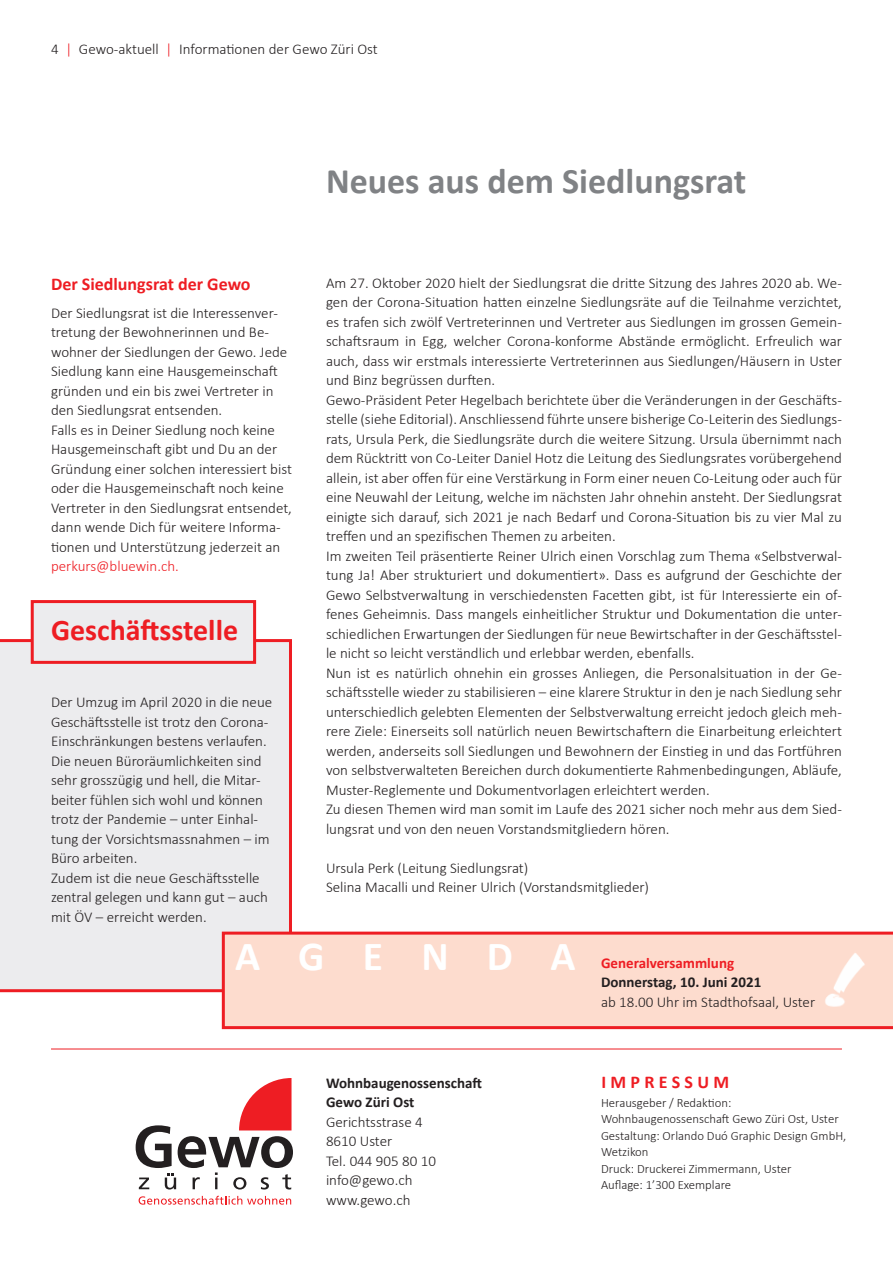
<style>
.page{position:relative;width:893px;height:1263px;background:#fff}
.page>*{position:absolute;margin:0;border:0;box-sizing:border-box;transform-origin:0 0}
.t1{font:700 41.4px "Calibri";letter-spacing:.92em;color:#fff}
.t2{font:700 36px "Calibri";color:#808285}
.t3{font:700 30px "Calibri";color:#ee1d23}
.t4{font:700 18px "Calibri";color:#ee1d23}
.t5{font:700 18px "Calibri";letter-spacing:.24em;color:#ee1d23}
.t6{font:300 15px/19.5px "Calibri";color:#231f20}
.t7{font:700 15px/19.5px "Calibri";color:#231f20}
.t8{font:300 15px "Calibri";color:#ee1d23}
.t9{font:700 15px "Calibri";color:#ee1d23}
.t10{font:300 12.75px/16.5px "Calibri";color:#231f20}
.s1{color:#ee1d23}
</style>
<div class="page">
<div style="left:0;top:639px;width:292px;height:353px;background:#ececee"></div>
<svg style="left:222px;top:931px;width:671px;height:98px;background:#fbcfc2"></svg>
<hr style="left:51px;top:1048px;width:791px;height:1px;background:#ee1d23">
<svg style="left:139px;top:1196px;width:152px;height:8px"></svg>
<svg style="left:136px;top:1078px;width:157px;height:111px"></svg>
<div style="left:31px;top:600px;width:225px;height:64px;background:#ececee;border:3px solid #ee1d23"></div>
<img style="left:822px;top:951px;width:46px;height:58px">
<p class="t6" style="left:51px;top:38px;width:328px">4 <span class="s1">|</span> Gewo-aktuell <span class="s1">|</span> Informationen der Gewo Züri Ost</p>
<p class="t4" style="left:51px;top:272px;width:201px">Der Siedlungsrat der Gewo</p>
<p class="t6" style="left:51px;top:302px;width:242px">Der Siedlungsrat ist die Interessenver&shy;tretung der Bewohnerinnen und Be&shy;wohner der Siedlungen der Gewo. Jede Siedlung kann eine Hausgemeinschaft gründen und ein bis zwei Vertreter in den Siedlungsrat entsenden.<br>Falls es in Deiner Siedlung noch keine Hausgemeinschaft gibt und Du an der Gründung einer solchen interessiert bist oder die Hausgemeinschaft noch keine Vertreter in den Siedlungsrat entsendet, dann wende Dich für weitere Informa&shy;tionen und Unterstützung jederzeit an</p>
<p class="t8" style="left:51px;top:557px;width:129px">perkurs@bluewin.ch.</p>
<h3 class="t3" style="left:51px;top:611px;width:189px">Geschäftsstelle</h3>
<p class="t6" style="left:51px;top:692px;width:223px">Der Umzug im April 2020 in die neue<br>Geschäftsstelle ist trotz den Corona-<br>Einschränkungen bestens verlaufen.<br>Die neuen Büroräumlichkeiten sind sehr grosszügig und hell, die Mitar&shy;beiter fühlen sich wohl und können trotz der Pandemie – unter Einhal&shy;tung der Vorsichtsmassnahmen – im<br>Büro arbeiten.<br>Zudem ist die neue Geschäftsstelle zentral gelegen und kann gut – auch mit ÖV – erreicht werden.</p>
<h2 class="t2" style="left:326px;top:158px;width:422px">Neues aus dem Siedlungsrat</h2>
<p class="t6" style="left:326px;top:272px;width:517px">Am 27. Oktober 2020 hielt der Siedlungsrat die dritte Sitzung des Jahres 2020 ab. We&shy;gen der Corona-Situation hatten einzelne Siedlungsräte auf die Teilnahme verzichtet, es trafen sich zwölf Vertreterinnen und Vertreter aus Siedlungen im grossen Gemein&shy;schaftsraum in Egg, welcher Corona-konforme Abstände ermöglicht. Erfreulich war auch, dass wir erstmals interessierte Vertreterinnen aus Siedlungen/Häusern in Uster und Binz begrüssen durften.<br>Gewo-Präsident Peter Hegelbach berichtete über die Veränderungen in der Geschäfts&shy;stelle (siehe Editorial). Anschliessend führte unsere bisherige Co-Leiterin des Siedlungs&shy;rats, Ursula Perk, die Siedlungsräte durch die weitere Sitzung. Ursula übernimmt nach dem Rücktritt von Co-Leiter Daniel Hotz die Leitung des Siedlungsrates vorübergehend allein, ist aber offen für eine Verstärkung in Form einer neuen Co-Leitung oder auch für eine Neuwahl der Leitung, welche im nächsten Jahr ohnehin ansteht. Der Siedlungsrat einigte sich darauf, sich 2021 je nach Bedarf und Corona-Situation bis zu vier Mal zu treffen und an spezifischen Themen zu arbeiten.<br>Im zweiten Teil präsentierte Reiner Ulrich einen Vorschlag zum Thema «Selbstverwal&shy;tung Ja! Aber strukturiert und dokumentiert». Dass es aufgrund der Geschichte der Gewo Selbstverwaltung in verschiedensten Facetten gibt, ist für Interessierte ein of&shy;fenes Geheimnis. Dass mangels einheitlicher Struktur und Dokumentation die unter&shy;schiedlichen Erwartungen der Siedlungen für neue Bewirtschafter in der Geschäftsstel&shy;le nicht so leicht verständlich und erlebbar werden, ebenfalls.<br>Nun ist es natürlich ohnehin ein grosses Anliegen, die Personalsituation in der Ge&shy;schäftsstelle wieder zu stabilisieren – eine klarere Struktur in den je nach Siedlung sehr unterschiedlich gelebten Elementen der Selbstverwaltung erreicht jedoch gleich meh&shy;rere Ziele: Einerseits soll natürlich neuen Bewirtschaftern die Einarbeitung erleichtert werden, anderseits soll Siedlungen und Bewohnern der Einstieg in und das Fortführen von selbstverwalteten Bereichen durch dokumentierte Rahmenbedingungen, Abläufe, Muster-Reglemente und Dokumentvorlagen erleichtert werden.<br>Zu diesen Themen wird man somit im Laufe des 2021 sicher noch mehr aus dem Sied&shy;lungsrat und von den neuen Vorstandsmitgliedern hören.</p>
<p class="t6" style="left:326px;top:857px;width:325px">Ursula Perk (Leitung Siedlungsrat)<br>Selina Macalli und Reiner Ulrich (Vorstandsmitglieder)</p>
<h1 class="t1" style="left:235px;top:930px;width:342px">AGENDA</h1>
<p class="t9" style="left:601px;top:953px;width:135px">Generalversammlung</p>
<p class="t7" style="left:601px;top:972px;width:162px">Donnerstag, 10. Juni 2021</p>
<p class="t6" style="left:601px;top:991px;width:216px">ab 18.00 Uhr im Stadthofsaal, Uster</p>
<p class="t7" style="left:326px;top:1073px;width:158px">Wohnbaugenossenschaft<br>Gewo Züri Ost</p>
<p class="t6" style="left:326px;top:1111px;width:111px">Gerichtsstrase 4<br>8610 Uster<br>Tel. 044 905 80 10 info@gewo.ch www.gewo.ch</p>
<p class="t5" style="left:601px;top:1070px;width:129px">IMPRESSUM</p>
<p class="t10" style="left:601px;top:1094px;width:247px">Herausgeber / Redaktion:<br>Wohnbaugenossenschaft Gewo Züri Ost, Uster<br>Gestaltung: Orlando Duó Graphic Design GmbH,<br>Wetzikon<br>Druck: Druckerei Zimmermann, Uster<br>Auflage: 1’300 Exemplare</p>
</div>
